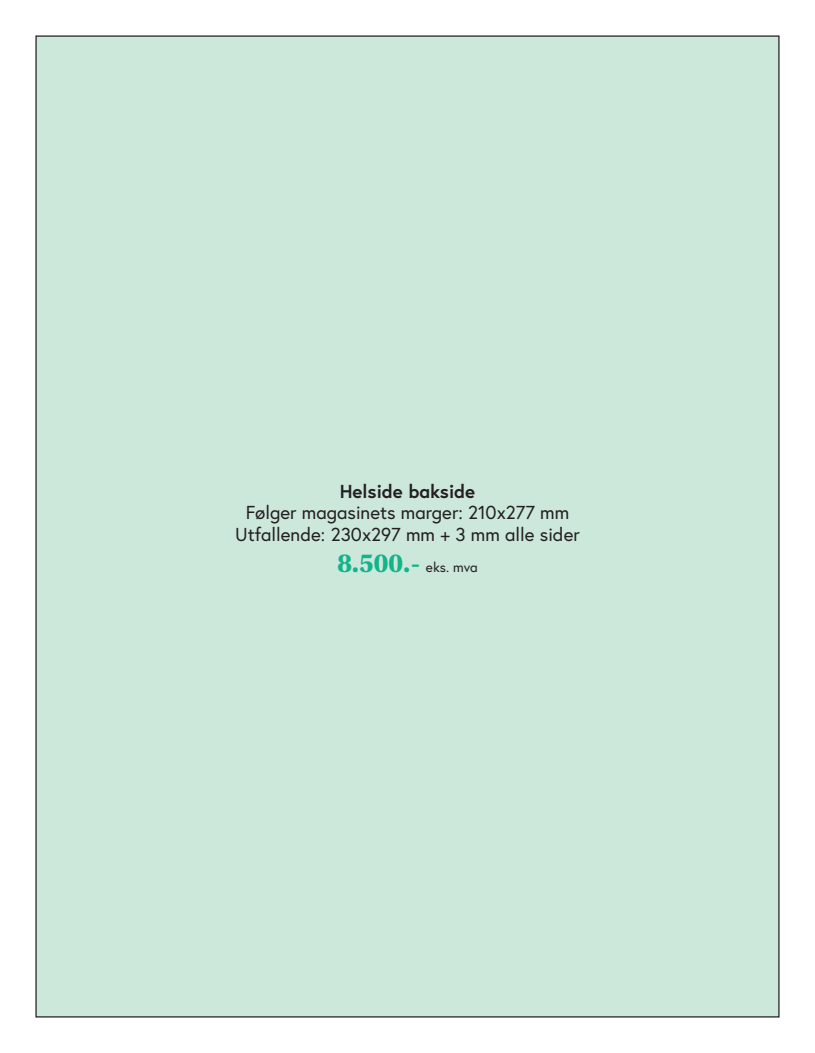
<style>
.page{position:relative;width:815px;height:1053px;background:#fff}
.page>*{position:absolute;margin:0;border:0;box-sizing:border-box;transform-origin:0 0}
.t1{font:700 27.5px "Utopia Std";color:#12b48a}
.t2{font:18.75px/21.2px "Europa";color:#231f20;text-align:center}
.t3{font:700 18.75px "Europa";color:#231f20}
.s1{font-family:"Europa";font-weight:400;font-size:13.75px;color:#231f20}
</style>
<div class="page">
<div style="left:36px;top:36px;width:743px;height:980px;background:#cce8db"></div>
<p class="t3" style="left:340px;top:478px;width:137px">Helside bakside</p>
<p class="t2" style="left:235px;top:501px;width:346px">Følger magasinets marger: 210x277 mm<br>Utfallende: 230x297 mm + 3 mm alle sider</p>
<h1 class="t1" style="left:337px;top:547px;width:142px">8.500.- <span class="s1">eks. mva</span></h1>
</div>
